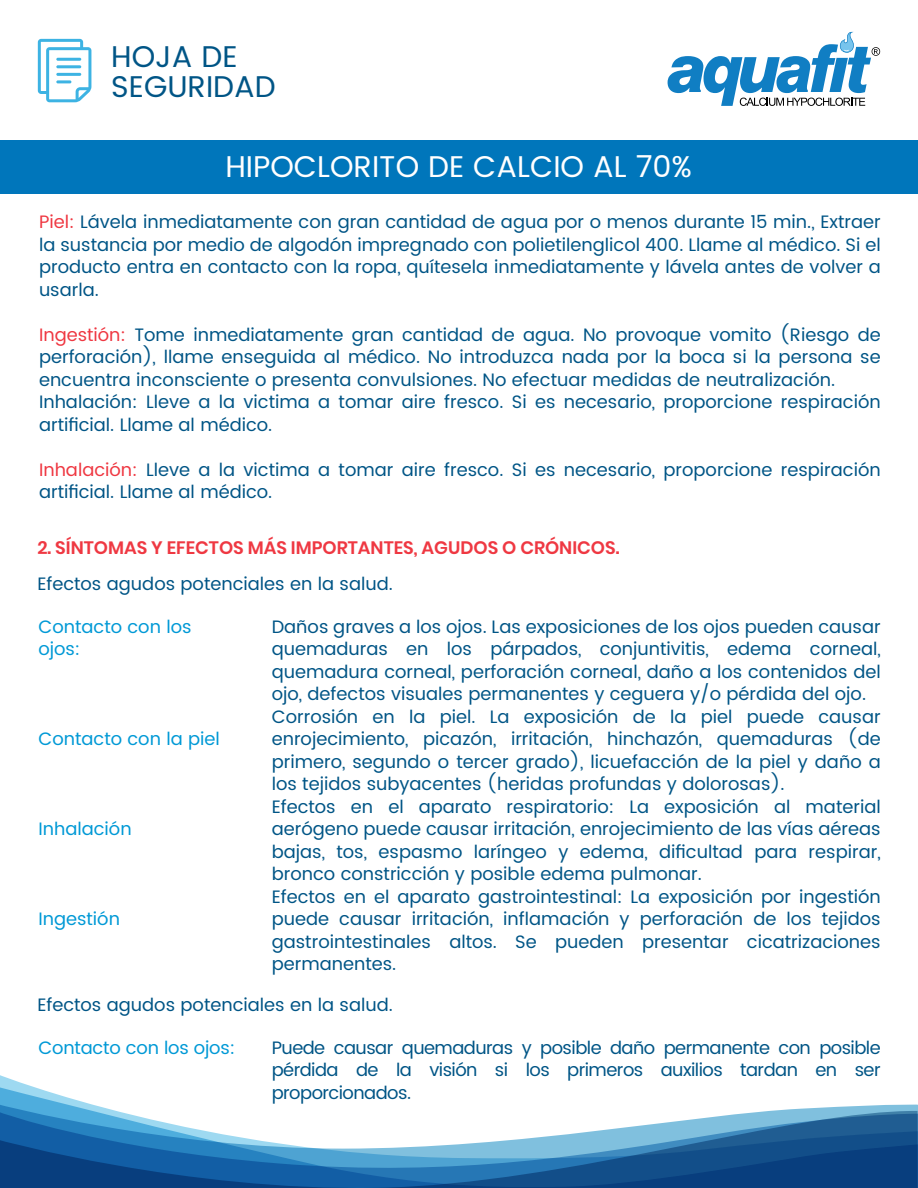
<style>
.page{position:relative;width:918px;height:1188px;background:#fff}
.page>*{position:absolute;margin:0;border:0;box-sizing:border-box;transform-origin:0 0}
.t1{font:30px "Poppins";color:#fff}
.t2{font:30px/30px "Poppins";color:#005586}
.t3{font:18px/22.5px "Poppins";color:#005586}
.t4{font:18px/22.5px "Poppins";color:#0199d6}
.t5{font:600 18px "Poppins";color:#ef3842}
.s1{color:#ef3842}
</style>
<div class="page">
<div style="left:0;top:140px;width:918px;height:54px;background:#0076bb"></div>
<svg style="left:0;top:1087px;width:918px;height:18px"></svg>
<svg style="left:0;top:1105px;width:918px;height:6px"></svg>
<svg style="left:0;top:1111px;width:918px;height:77px"></svg>
<svg style="left:38px;top:39px;width:53px;height:63px"></svg>
<svg style="left:668px;top:32px;width:212px;height:74px"></svg>
<h1 class="t2" style="left:111px;top:42px;width:166px">HOJA DE<br>SEGURIDAD</h1>
<h1 class="t1" style="left:225px;top:145px;width:468px">HIPOCLORITO DE CALCIO AL 70%</h1>
<p class="t3" style="left:39px;top:211px;width:843px;text-align:justify"><span class="s1">Piel:</span> Lávela inmediatamente con gran cantidad de agua por o menos durante 15 min., Extraer la sustancia por medio de algodón impregnado con polietilenglicol 400. Llame al médico. Si el producto entra en contacto con la ropa, quítesela inmediatamente y lávela antes de volver a usarla.</p>
<p class="t3" style="left:39px;top:324px;width:843px"><span class="s1">Ingestión:</span> Tome inmediatamente gran cantidad de agua. No provoque vomito (Riesgo de perforación), llame enseguida al médico. No introduzca nada por la boca si la persona se encuentra inconsciente o presenta convulsiones. No efectuar medidas de neutralización.<br>Inhalación: Lleve a la victima a tomar aire fresco. Si es necesario, proporcione respiración artificial. Llame al médico.</p>
<p class="t3" style="left:39px;top:459px;width:843px"><span class="s1">Inhalación:</span> Lleve a la victima a tomar aire fresco. Si es necesario, proporcione respiración artificial. Llame al médico.</p>
<p class="t5" style="left:37px;top:538px;width:584px">2. SÍNTOMAS Y EFECTOS MÁS IMPORTANTES, AGUDOS O CRÓNICOS.</p>
<p class="t3" style="left:37px;top:573px;width:357px">Efectos agudos potenciales en la salud.</p>
<p class="t4" style="left:38px;top:616px;width:155px">Contacto con los ojos:</p>
<p class="t3" style="left:272px;top:616px;width:611px">Daños graves a los ojos. Las exposiciones de los ojos pueden causar quemaduras en los párpados, conjuntivitis, edema corneal, quemadura corneal, perforación corneal, daño a los contenidos del ojo, defectos visuales permanentes y ceguera y/o pérdida del ojo.<br>Corrosión en la piel. La exposición de la piel puede causar enrojecimiento, picazón, irritación, hinchazón, quemaduras (de primero, segundo o tercer grado), licuefacción de la piel y daño a los tejidos subyacentes (heridas profundas y dolorosas).<br>Efectos en el aparato respiratorio: La exposición al material aerógeno puede causar irritación, enrojecimiento de las vías aéreas bajas, tos, espasmo laríngeo y edema, dificultad para respirar, bronco constricción y posible edema pulmonar.<br>Efectos en el aparato gastrointestinal: La exposición por ingestión puede causar irritación, inflamación y perforación de los tejidos gastrointestinales altos. Se pueden presentar cicatrizaciones permanentes.</p>
<p class="t3" style="left:37px;top:994px;width:357px">Efectos agudos potenciales en la salud.</p>
<p class="t4" style="left:38px;top:1037px;width:198px">Contacto con los ojos:</p>
<p class="t3" style="left:272px;top:1037px;width:611px;text-align:justify">Puede causar quemaduras y posible daño permanente con posible pérdida de la visión si los primeros auxilios tardan en ser proporcionados.</p>
<p class="t4" style="left:38px;top:728px;width:183px">Contacto con la piel</p>
<p class="t4" style="left:38px;top:818px;width:95px">Inhalación</p>
<p class="t4" style="left:38px;top:908px;width:83px">Ingestión</p>
</div>
